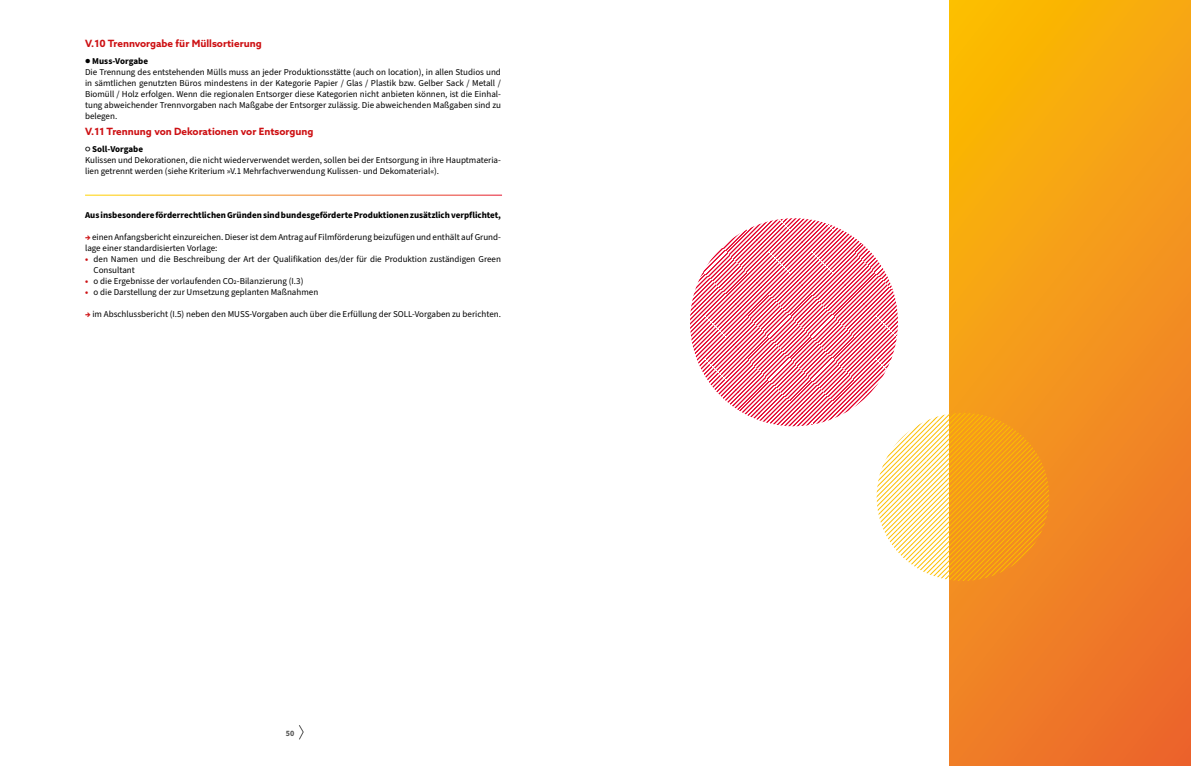
<style>
.page{position:relative;width:1191px;height:766px;background:#fff}
.page>*{position:absolute;margin:0;border:0;box-sizing:border-box;transform-origin:0 0}
.Zwischenüberschrift{font:700 10px "Azo Sans";color:#cd1013}
.Fließtext{font:9px/11px "Source Sans Pro";color:#000}
.Fließtext-2{font:700 9px "Source Sans Pro";color:#000}
.t1{font:700 8px "Source Sans Pro";color:#565655}
.s1{font-weight:700;color:#cd1013}
</style>
<div class="page">
<svg style="left:299px;top:725px;width:5px;height:15px"></svg>
<svg style="left:950px;top:0;width:241px;height:765px;background:#f3921b"></svg>
<svg style="left:690px;top:218px;width:208px;height:208px"></svg>
<svg style="left:876px;top:412px;width:173px;height:168px"></svg>
<p class="Zwischenüberschrift" style="left:85px;top:37px;width:178px">V.10 Trennvorgabe für Müllsortierung</p>
<p class="Fließtext-2" style="left:85px;top:54px;width:64px">● Muss-Vorgabe</p>
<p class="Fließtext" style="left:85px;top:66px;width:417px;text-align:justify">Die Trennung des entstehenden Mülls muss an jeder Produktionsstätte (auch on location), in allen Studios und in sämtlichen genutzten Büros mindestens in der Kategorie Papier / Glas / Plastik bzw. Gelber Sack / Metall / Biomüll / Holz erfolgen. Wenn die regionalen Entsorger diese Kategorien nicht anbieten können, ist die Einhal&shy;tung abweichender Trennvorgaben nach Maßgabe der Entsorger zulässig. Die abweichenden Maßgaben sind zu belegen.</p>
<p class="Zwischenüberschrift" style="left:85px;top:125px;width:230px">V.11 Trennung von Dekorationen vor Entsorgung</p>
<p class="Fließtext-2" style="left:85px;top:142px;width:60px">○ Soll-Vorgabe</p>
<p class="Fließtext" style="left:85px;top:154px;width:417px">Kulissen und Dekorationen, die nicht wiederverwendet werden, sollen bei der Entsorgung in ihre Hauptmateria&shy;lien getrennt werden (siehe Kriterium »V.1 Mehrfachverwendung Kulissen- und Dekomaterial«).</p>
<p class="Fließtext-2" style="left:85px;top:208px;width:417px">Aus insbesondere förderrechtlichen Gründen sind bundesgeförderte Produktionen zusätzlich verpflichtet,</p>
<p class="Fließtext" style="left:85px;top:231px;width:417px"><span class="s1">→</span> einen Anfangsbericht einzureichen. Dieser ist dem Antrag auf Filmförderung beizufügen und enthält auf Grund&shy;lage einer standardisierten Vorlage:</p>
<p class="Fließtext" style="left:94px;top:253px;width:409px;text-indent:-9px"><span class="s1">•</span> den Namen und die Beschreibung der Art der Qualifikation des/der für die Produktion zuständigen Green<br>Consultant</p>
<p class="Fließtext" style="left:85px;top:275px;width:220px"><span class="s1">•</span> o die Ergebnisse der vorlaufenden CO2-Bilanzierung (I.3)</p>
<p class="Fließtext" style="left:85px;top:286px;width:235px"><span class="s1">•</span> o die Darstellung der zur Umsetzung geplanten Maßnahmen</p>
<p class="Fließtext" style="left:85px;top:308px;width:417px"><span class="s1">→</span> im Abschlussbericht (I.5) neben den MUSS-Vorgaben auch über die Erfüllung der SOLL-Vorgaben zu berichten.</p>
<p class="t1" style="left:286px;top:727px;width:10px">50</p>
</div>
